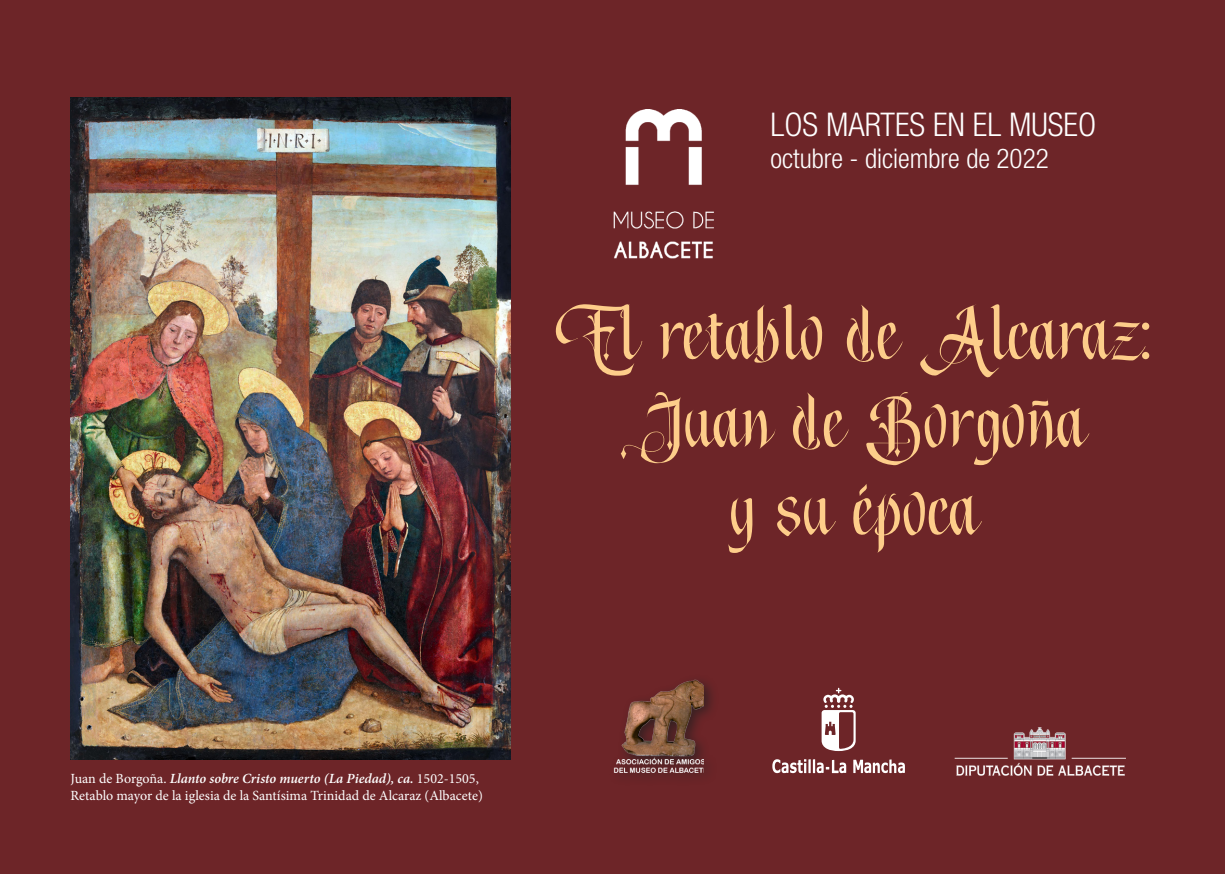
<style>
.page{position:relative;width:1225px;height:874px;background:#fff}
.page>*{position:absolute;margin:0;border:0;box-sizing:border-box;transform-origin:0 0}
.t1{font:73px "Songofcoronos";color:#fdcd8a}
.t2{font:300 condensed 32.6px "Helvetica Neue";color:#fff}
.t3{font:300 condensed 27.2px "Helvetica Neue";color:#fff}
.t4{font:14px/16.8px "Minion Pro";color:#fff}
.s1{font-weight:600;font-style:italic}
</style>
<div class="page">
<div style="left:1px;top:1px;width:1223px;height:871px;background:#6d2528"></div>
<img style="left:71px;top:98px;width:439px;height:661px">
<img style="left:954px;top:727px;width:171px;height:47px">
<svg style="left:853px;top:759px;width:52px;height:13px"></svg>
<svg style="left:772px;top:759px;width:74px;height:13px"></svg>
<svg style="left:821px;top:687px;width:34px;height:63px"></svg>
<div style="left:608px;top:673px;width:110px;height:113px;background:#231f20;opacity:.75"></div>
<img style="left:610px;top:673px;width:93px;height:99px">
<img style="left:613px;top:109px;width:101px;height:150px">
<p class="t2" style="left:770px;top:105px;width:327px">LOS MARTES EN EL MUSEO</p>
<p class="t3" style="left:770px;top:143px;width:280px">octubre - diciembre de 2022</p>
<p class="t1" style="left:556px;top:290px;width:596px">El retablo de Alcaraz:</p>
<p class="t1" style="left:621px;top:377px;width:466px">Juan de Borgoña</p>
<p class="t1" style="left:728px;top:465px;width:252px">y su época</p>
<p class="t4" style="left:71px;top:770px;width:414px">Juan de Borgoña. <span class="s1">Llanto sobre Cristo muerto (La Piedad), ca.</span> 1502-1505,<br>Retablo mayor de la iglesia de la Santísima Trinidad de Alcaraz (Albacete)</p>
</div>
